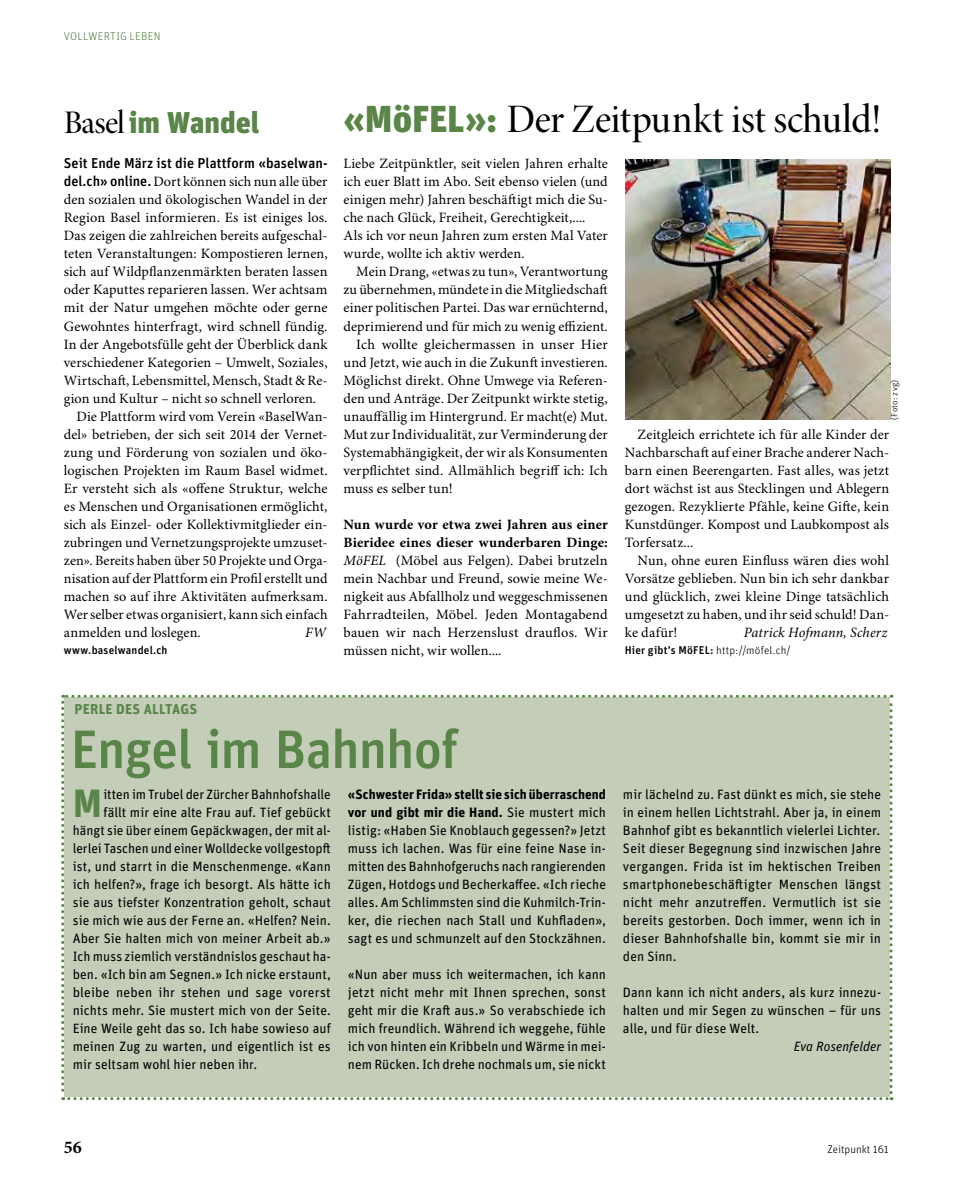
<style>
.page{position:relative;width:953px;height:1191px;background:#fff}
.page>*{position:absolute;margin:0;border:0;box-sizing:border-box;transform-origin:0 0}
.t1{font:500 54px "Unit OT";letter-spacing:-.015em;color:#598548}
.t2{font:40.5px "Minion Pro Medium Disp";letter-spacing:-.005em;color:#000}
.t3{font:700 39.45px "Unit OT";color:#598548}
.t4{font:900 30px "Unit OT";color:#598548}
.t5{font:700 18px "Minion Pro";color:#000}
.t6{font:14.25px/18px "Minion Pro";letter-spacing:.005em;color:#000;text-align:justify}
.t7{font:500 14.25px "Unit OT";letter-spacing:.005em;color:#000}
.t8{font:italic 14.25px "Minion Pro";letter-spacing:.005em;color:#000}
.t9{font:700 14.25px "Unit OT";letter-spacing:.02em;color:#598548}
.t10{font:13.5px/18px "Unit OT";letter-spacing:.005em;color:#000;text-align:justify}
.t11{font:italic 13.5px "Unit OT";color:#000}
.t12{font:500 11.25px "Unit OT";letter-spacing:.02em;color:#000}
.t13{font:300 11.25px "Unit OT";letter-spacing:.03em;color:#598548}
.t14{font:300 11.25px "Unit OT";color:#000}
.t15{font:300 9px "Unit OT";letter-spacing:.02em;color:#000}
.s1{font-family:"Minion Pro Medium Disp";font-weight:400;font-size:33px;color:#000}
.s2{font-family:"Unit OT";font-weight:500}
.s3{font-family:"Unit OT";font-weight:900;font-size:37.5px;color:#598548}
.s4{font-weight:700}
.s5{font-style:italic}
.s6{font-weight:300}
</style>
<div class="page">
<div style="left:61px;top:694px;width:831px;height:406px;background:#c3cdb8"></div>
<img style="left:625px;top:160px;width:265px;height:259px">
<p class="t13" style="left:64px;top:29px;width:98px">VOLLWERTIG LEBEN</p>
<h3 class="t4" style="left:64px;top:102px;width:197px"><span class="s1">Basel</span>im Wandel</h3>
<p class="t7" style="left:64px;top:154px;width:265px">Seit Ende März ist die Plattform «baselwan-</p>
<p class="t6" style="left:64px;top:173px;width:265px"><span class="s2">del.ch» online.</span> Dort können sich nun alle über</p>
<p class="t6" style="left:64px;top:191px;width:265px">den sozialen und ökologischen Wandel in der</p>
<p class="t6" style="left:64px;top:209px;width:265px">Region Basel informieren. Es ist einiges los.</p>
<p class="t6" style="left:64px;top:227px;width:265px">Das zeigen die zahlreichen bereits aufgeschal-</p>
<p class="t6" style="left:64px;top:245px;width:265px">teten Veranstaltungen: Kompostieren lernen,</p>
<p class="t6" style="left:64px;top:263px;width:265px">sich auf Wildpflanzenmärkten beraten lassen</p>
<p class="t6" style="left:64px;top:281px;width:265px">oder Kaputtes reparieren lassen. Wer achtsam</p>
<p class="t6" style="left:64px;top:299px;width:265px">mit der Natur umgehen möchte oder gerne</p>
<p class="t6" style="left:64px;top:317px;width:265px">Gewohntes hinterfragt, wird schnell fündig.</p>
<p class="t6" style="left:64px;top:335px;width:265px">In der Angebotsfülle geht der Überblick dank</p>
<p class="t6" style="left:64px;top:353px;width:265px">verschiedener Kategorien – Umwelt, Soziales,</p>
<p class="t6" style="left:64px;top:371px;width:265px">Wirtschaft, Lebensmittel, Mensch, Stadt &amp; Re-</p>
<p class="t6" style="left:64px;top:389px;width:254px">gion und Kultur – nicht so schnell verloren.</p>
<p class="t6" style="left:77px;top:407px;width:252px">Die Plattform wird vom Verein «BaselWan-</p>
<p class="t6" style="left:64px;top:425px;width:265px">del» betrieben, der sich seit 2014 der Vernet-</p>
<p class="t6" style="left:64px;top:443px;width:265px">zung und Förderung von sozialen und öko-</p>
<p class="t6" style="left:64px;top:461px;width:265px">logischen Projekten im Raum Basel widmet.</p>
<p class="t6" style="left:64px;top:479px;width:265px">Er versteht sich als «offene Struktur, welche</p>
<p class="t6" style="left:64px;top:497px;width:265px">es Menschen und Organisationen ermöglicht,</p>
<p class="t6" style="left:64px;top:515px;width:265px">sich als Einzel- oder Kollektivmitglieder ein-</p>
<p class="t6" style="left:64px;top:533px;width:265px">zubringen und Vernetzungsprojekte umzuset-</p>
<p class="t6" style="left:64px;top:551px;width:265px">zen». Bereits haben über 50 Projekte und Orga-</p>
<p class="t6" style="left:64px;top:569px;width:265px">nisation auf der Plattform ein Profil erstellt und</p>
<p class="t6" style="left:64px;top:587px;width:265px">machen so auf ihre Aktivitäten aufmerksam.</p>
<p class="t6" style="left:64px;top:605px;width:265px">Wer selber etwas organisiert, kann sich einfach</p>
<p class="t6" style="left:64px;top:623px;width:138px">anmelden und loslegen.</p>
<p class="t8" style="left:305px;top:623px;width:23px">FW</p>
<p class="t12" style="left:64px;top:643px;width:105px">www.baselwandel.ch</p>
<h2 class="t2" style="left:343px;top:94px;width:539px"><span class="s3">«MöFEL»:</span> Der Zeitpunkt ist schuld!</h2>
<p class="t6" style="left:343px;top:155px;width:266px;text-align:left">Liebe Zeitpünktler, seit vielen Jahren erhalte ich euer Blatt im Abo. Seit ebenso vielen (und einigen mehr) Jahren beschäftigt mich die Su&shy;che nach Glück, Freiheit, Gerechtigkeit,....<br>Als ich vor neun Jahren zum ersten Mal Vater wurde, wollte ich aktiv werden.</p>
<p class="t6" style="left:356px;top:263px;width:253px">Mein Drang, «etwas zu tun», Verantwortung</p>
<p class="t6" style="left:343px;top:281px;width:266px">zu übernehmen, mündete in die Mitgliedschaft</p>
<p class="t6" style="left:343px;top:299px;width:266px">einer politischen Partei. Das war ernüchternd,</p>
<p class="t6" style="left:343px;top:317px;width:266px">deprimierend und für mich zu wenig effizient.</p>
<p class="t6" style="left:356px;top:335px;width:253px">Ich wollte gleichermassen in unser Hier</p>
<p class="t6" style="left:343px;top:353px;width:266px">und Jetzt, wie auch in die Zukunft investieren.</p>
<p class="t6" style="left:343px;top:371px;width:266px">Möglichst direkt. Ohne Umwege via Referen-</p>
<p class="t6" style="left:343px;top:389px;width:266px">den und Anträge. Der Zeitpunkt wirkte stetig,</p>
<p class="t6" style="left:343px;top:407px;width:266px">unauffällig im Hintergrund. Er macht(e) Mut.</p>
<p class="t6" style="left:343px;top:425px;width:266px">Mut zur Individualität, zur Verminderung der</p>
<p class="t6" style="left:343px;top:443px;width:266px">Systemabhängigkeit, der wir als Konsumenten</p>
<p class="t6" style="left:343px;top:461px;width:266px">verpflichtet sind. Allmählich begriff ich: Ich</p>
<p class="t6" style="left:343px;top:479px;width:111px">muss es selber tun!</p>
<p class="t6" style="left:343px;top:515px;width:266px"><span class="s4">Nun wurde vor etwa zwei Jahren aus einer Bieridee eines dieser wunderbaren Dinge:<br></span><span class="s5">MöFEL</span> (Möbel aus Felgen). Dabei brutzeln mein Nachbar und Freund, sowie meine We&shy;nigkeit aus Abfallholz und weggeschmissenen Fahrradteilen, Möbel. Jeden Montagabend bauen wir nach Herzenslust drauflos. Wir müssen nicht, wir wollen....</p>
<p class="t15" style="left:889px;top:420px;width:42px;rotate:-90deg">(Foto: zvg)</p>
<p class="t6" style="left:625px;top:425px;width:266px;text-indent:13px">Zeitgleich errichtete ich für alle Kinder der Nachbarschaft auf einer Brache anderer Nach&shy;barn einen Beerengarten. Fast alles, was jetzt dort wächst ist aus Stecklingen und Ablegern gezogen. Rezyklierte Pfähle, keine Gifte, kein Kunstdünger. Kompost und Laubkompost als Torfersatz...</p>
<p class="t6" style="left:625px;top:551px;width:266px;text-indent:13px">Nun, ohne euren Einfluss wären dies wohl Vorsätze geblieben. Nun bin ich sehr dankbar und glücklich, zwei kleine Dinge tatsächlich umgesetzt zu haben, und ihr seid schuld! Dan&shy;ke dafür!</p>
<p class="t8" style="left:744px;top:623px;width:145px">Patrick Hofmann, Scherz</p>
<p class="t12" style="left:625px;top:643px;width:167px">Hier gibt’s MöFEL: <span class="s6">http://möfel.ch/</span></p>
<p class="t9" style="left:74px;top:700px;width:124px">PERLE DES ALLTAGS</p>
<h1 class="t1" style="left:71px;top:714px;width:389px">Engel im Bahnhof</h1>
<h3 class="t3" style="left:73px;top:777px;width:31px">M</h3>
<p class="t10" style="left:103px;top:784px;width:229px">itten im Trubel der Zürcher Bahnhofshalle</p>
<p class="t10" style="left:348px;top:784px;width:259px"><span class="s4">«Schwester Frida» stellt sie sich überraschend vor und gibt mir die Hand.</span> Sie mustert mich listig: «Haben Sie Knoblauch gegessen?» Jetzt muss ich lachen. Was für eine feine Nase in&shy;mitten des Bahnhofgeruchs nach rangierenden Zügen, Hotdogs und Becherkaffee. «Ich rieche alles. Am Schlimmsten sind die Kuhmilch-Trin&shy;ker, die riechen nach Stall und Kuhfladen», sagt es und schmunzelt auf den Stockzähnen.</p>
<p class="t10" style="left:348px;top:964px;width:259px">«Nun aber muss ich weitermachen, ich kann jetzt nicht mehr mit Ihnen sprechen, sonst geht mir die Kraft aus.» So verabschiede ich mich freundlich. Während ich weggehe, fühle ich von hinten ein Kribbeln und Wärme in mei&shy;nem Rücken. Ich drehe nochmals um, sie nickt</p>
<p class="t10" style="left:103px;top:802px;width:229px">fällt mir eine alte Frau auf. Tief gebückt</p>
<p class="t10" style="left:73px;top:820px;width:259px">hängt sie über einem Gepäckwagen, der mit al-</p>
<p class="t10" style="left:73px;top:838px;width:259px">lerlei Taschen und einer Wolldecke vollgestopft</p>
<p class="t10" style="left:73px;top:856px;width:259px">ist, und starrt in die Menschenmenge. «Kann</p>
<p class="t10" style="left:73px;top:874px;width:259px">ich helfen?», frage ich besorgt. Als hätte ich</p>
<p class="t10" style="left:73px;top:892px;width:259px">sie aus tiefster Konzentration geholt, schaut</p>
<p class="t10" style="left:73px;top:910px;width:259px">sie mich wie aus der Ferne an. «Helfen? Nein.</p>
<p class="t10" style="left:73px;top:928px;width:259px">Aber Sie halten mich von meiner Arbeit ab.»</p>
<p class="t10" style="left:73px;top:946px;width:259px">Ich muss ziemlich verständnislos geschaut ha-</p>
<p class="t10" style="left:73px;top:964px;width:259px">ben. «Ich bin am Segnen.» Ich nicke erstaunt,</p>
<p class="t10" style="left:73px;top:982px;width:259px">bleibe neben ihr stehen und sage vorerst</p>
<p class="t10" style="left:73px;top:1000px;width:259px">nichts mehr. Sie mustert mich von der Seite.</p>
<p class="t10" style="left:73px;top:1018px;width:259px">Eine Weile geht das so. Ich habe sowieso auf</p>
<p class="t10" style="left:73px;top:1036px;width:259px">meinen Zug zu warten, und eigentlich ist es</p>
<p class="t10" style="left:73px;top:1054px;width:186px">mir seltsam wohl hier neben ihr.</p>
<p class="t10" style="left:623px;top:784px;width:259px">mir lächelnd zu. Fast dünkt es mich, sie stehe in einem hellen Lichtstrahl. Aber ja, in einem Bahnhof gibt es bekanntlich vielerlei Lichter.<br>Seit dieser Begegnung sind inzwischen Jahre vergangen. Frida ist im hektischen Treiben smartphonebeschäftigter Menschen längst nicht mehr anzutreffen. Vermutlich ist sie bereits gestorben. Doch immer, wenn ich in dieser Bahnhofshalle bin, kommt sie mir in den Sinn.</p>
<p class="t10" style="left:623px;top:982px;width:259px">Dann kann ich nicht anders, als kurz innezu&shy;halten und mir Segen zu wünschen – für uns alle, und für diese Welt.</p>
<p class="t11" style="left:793px;top:1037px;width:89px">Eva Rosenfelder</p>
<p class="t5" style="left:64px;top:1136px;width:19px">56</p>
<p class="t14" style="left:827px;top:1142px;width:63px">Zeitpunkt 161</p>
</div>
